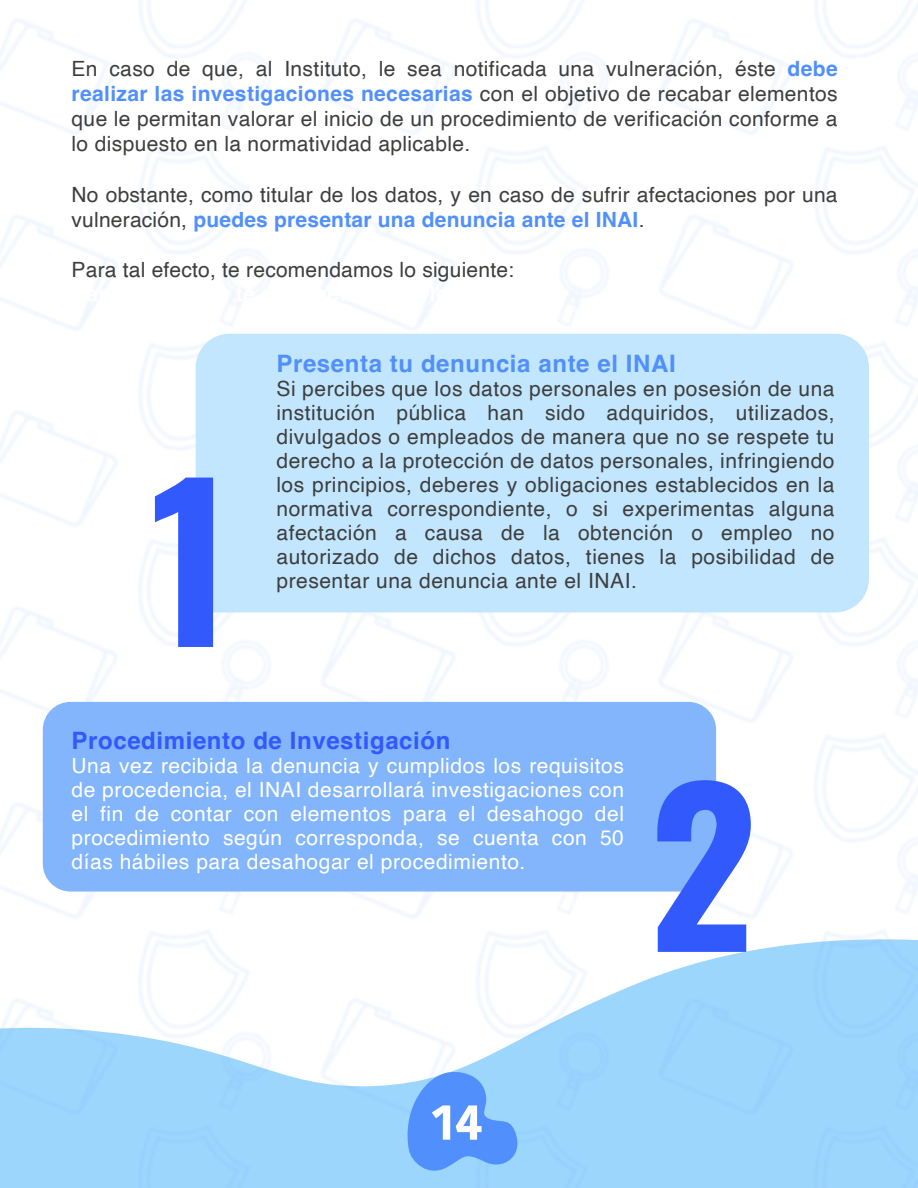
<style>
.page{position:relative;width:918px;height:1188px;background:#fff}
.page>*{position:absolute;margin:0;border:0;box-sizing:border-box;transform-origin:0 0}
.t1{font:700 209.1px "Oswald";color:#3259fc}
.t2{font:700 51px "Kohinoor Telugu";color:#fff}
.t3{font:700 24px "Helvetica";letter-spacing:.025em;color:#5190fc}
.t4{font:700 24px "Helvetica";letter-spacing:.025em;color:#3259fc}
.t5{font:21px/24px "Helvetica";letter-spacing:.015em;color:#3e3e3d;text-align:justify}
.t6{font:21px/24px "Helvetica";letter-spacing:.025em;color:#fff;text-align:justify}
.s1{font-weight:700;color:#5190fc}
</style>
<div class="page">
<svg style="left:402px;top:1069px;width:120px;height:108px"></svg>
<div style="left:196px;top:334px;width:673px;height:278px;background:#c2e6fe"></div>
<div style="left:43px;top:702px;width:673px;height:190px;background:#82b5fc"></div>
<p class="t5" style="left:72px;top:57px;width:768px;line-height:25.2px">En caso de que, al Instituto, le sea notificada una vulneración, éste <span class="s1">debe realizar las investigaciones necesarias</span> con el objetivo de recabar elementos que le permitan valorar el inicio de un procedimiento de verificación conforme a lo dispuesto en la normatividad aplicable.</p>
<p class="t5" style="left:72px;top:183px;width:768px;line-height:25.2px">No obstante, como titular de los datos, y en caso de sufrir afectaciones por una vulneración, <span class="s1">puedes presentar una denuncia ante el INAI</span>.</p>
<p class="t5" style="left:72px;top:259px;width:444px">Para tal efecto, te recomendamos lo siguiente:</p>
<h1 class="t1" style="left:150px;top:453px;width:83px">1</h1>
<p class="t3" style="left:276px;top:349px;width:401px">Presenta tu denuncia ante el INAI</p>
<p class="t5" style="left:276px;top:377px;width:560px">Si percibes que los datos personales en posesión de una institución pública han sido adquiridos, utilizados, divulgados o empleados de manera que no se respete tu derecho a la protección de datos personales, infringiendo los principios, deberes y obligaciones establecidos en la normativa correspondiente, o si experimentas alguna afectación a causa de la obtención o empleo no autorizado de dichos datos, tienes la posibilidad de presentar una denuncia ante el INAI.</p>
<p class="t4" style="left:72px;top:726px;width:380px">Procedimiento de Investigación</p>
<p class="t6" style="left:72px;top:755px;width:554px">Una vez recibida la denuncia y cumplidos los requisitos de procedencia, el INAI desarrollará investigaciones con el fin de contar con elementos para el desahogo del procedimiento según corresponda, se cuenta con 50 días hábiles para desahogar el procedimiento.</p>
<h1 class="t1" style="left:649px;top:757px;width:109px">2</h1>
<h2 class="t2" style="left:432px;top:1092px;width:52px">14</h2>
</div>
